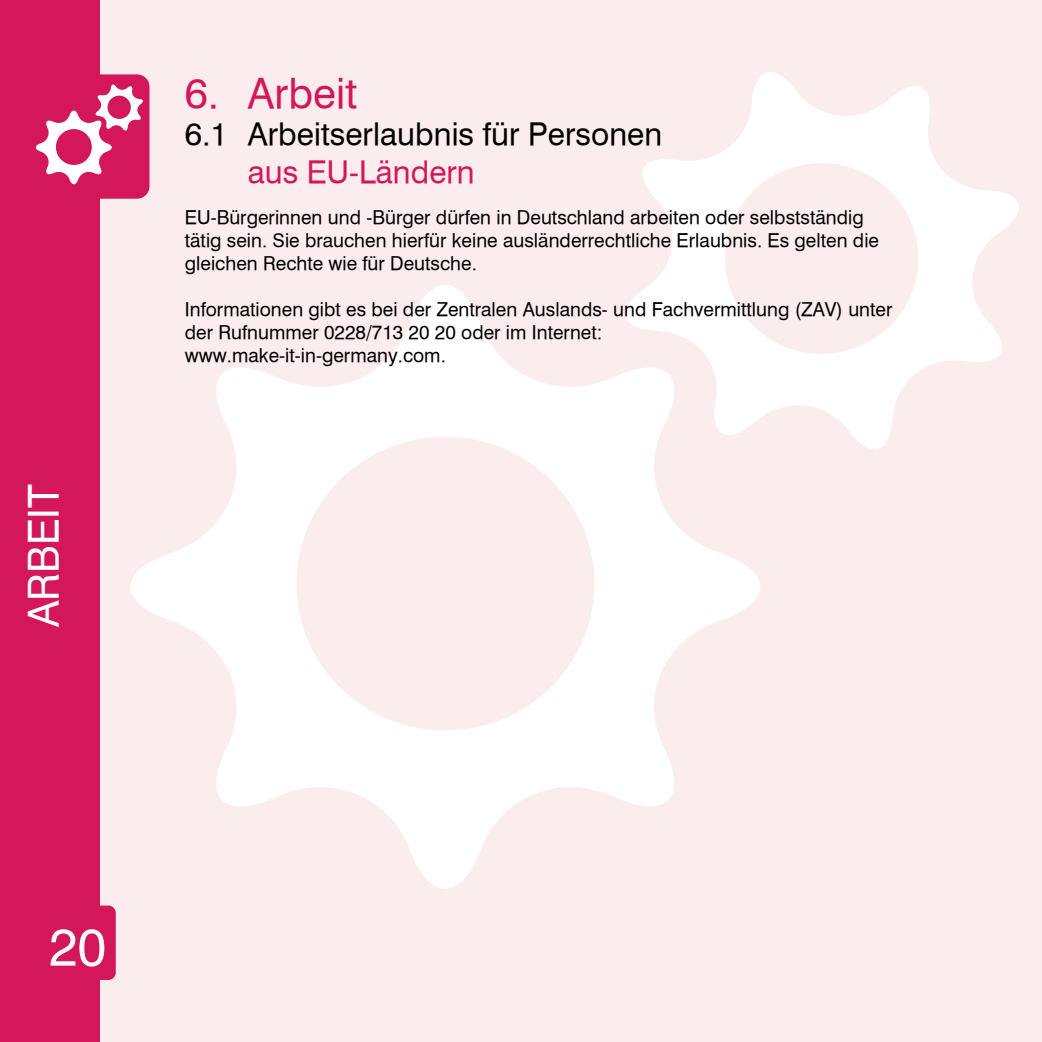
<style>
.page{position:relative;width:1042px;height:1042px;background:#fbecee}
.page>*{position:absolute;margin:0;border:0;box-sizing:border-box;transform-origin:0 0}
.t1{font:52.5px "Geneva";color:#fff}
.t2{font:42px "Geneva";color:#d41759}
.t3{font:42px "Geneva";color:#fff}
.t4{font:31.5px "Geneva";color:#000}
.t5{font:31.5px "Geneva";color:#d41759}
.t6{font:19.25px/23.1px "Geneva";color:#000}
</style>
<div class="page">
<svg style="left:130px;top:285px;width:630px;height:604px"></svg>
<svg style="left:614px;top:72px;width:405px;height:388px"></svg>
<div style="left:41px;top:905px;width:75px;height:75px;background:#d41759;border-radius:7px"></div>
<div style="left:0;top:0;width:100px;height:1042px;background:#d41759"></div>
<div style="left:25px;top:74px;width:124px;height:125px;background:#d41759;border-radius:12px"></div>
<svg style="left:35px;top:84px;width:108px;height:101px"></svg>
<h2 class="t3" style="left:18px;top:627px;width:141px;rotate:-90deg">Arbeit</h2>
<h2 class="t2" style="left:185px;top:67px;width:174px">6. Arbeit</h2>
<h3 class="t4" style="left:185px;top:115px;width:479px">6.1 Arbeitserlaubnis für Personen</h3>
<h3 class="t5" style="left:248px;top:153px;width:228px">aus EU-Ländern</h3>
<p class="t6" style="left:185px;top:205px;width:696px">EU-Bürgerinnen und -Bürger dürfen in Deutschland arbeiten oder selbstständig tätig sein. Sie brauchen hierfür keine ausländerrechtliche Erlaubnis. Es gelten die gleichen Rechte wie für Deutsche.</p>
<p class="t6" style="left:185px;top:298px;width:709px">Informationen gibt es bei der Zentralen Auslands- und Fachvermittlung (ZAV) unter der Rufnummer 0228/713 20 20 oder im Internet:<br>www.make-it-in-germany.com.</p>
<h1 class="t1" style="left:49px;top:915px;width:59px">20</h1>
</div>
